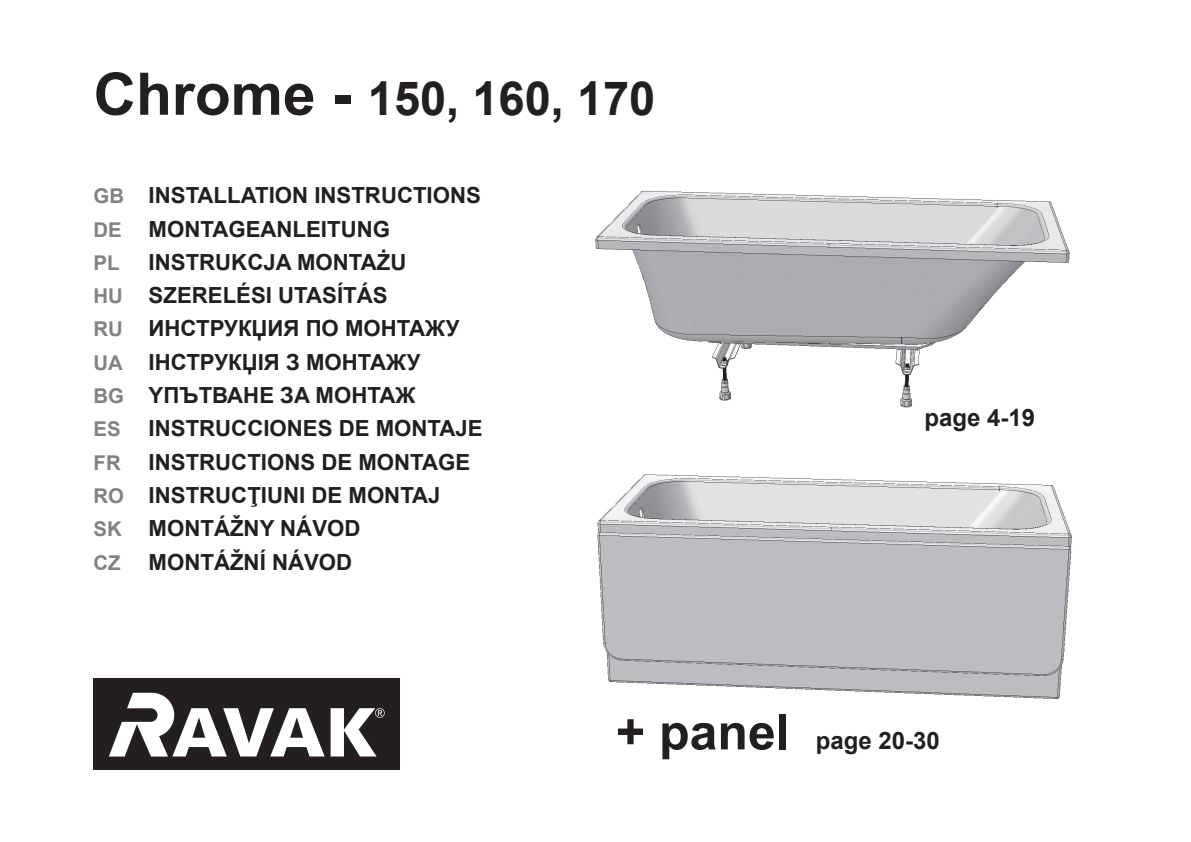
<style>
.page{position:relative;width:1191px;height:842px;background:#fff}
.page>*{position:absolute;margin:0;border:0;box-sizing:border-box;transform-origin:0 0}
.t1{font:700 47px "Arial";color:#231f20}
.t2{font:700 24px "Arial";color:#231f20}
.t3{font:700 22.2px/33.4px "Arial";color:#231f20}
.t4{font:700 20.4px/33.2px "Arial";color:#808285}
.s1{font-size:58.8px}
.s2{font-size:50px}
</style>
<div class="page">
<img style="left:597px;top:474px;width:475px;height:225px">
<img style="left:595px;top:190px;width:475px;height:218px">
<div style="left:94px;top:679px;width:306px;height:91px;background:#231f20"></div>
<svg style="left:109px;top:693px;width:276px;height:63px"></svg>
<h1 class="t1" style="left:94px;top:67px;width:563px"><span class="s1">Chrome -</span> 150, 160, 170</h1>
<p class="t4" style="left:94px;top:180px;width:32px">GB<br>DE<br>PL<br>HU<br>RU<br>UA<br>BG<br>ES<br>FR<br>RO<br>SK<br>CZ</p>
<p class="t3" style="left:149px;top:179px;width:334px">INSTALLATION INSTRUCTIONS<br>MONTAGEANLEITUNG<br>INSTRUKCJA MONTAŻU<br>Szerel</p>
<p class="t3" style="left:149px;top:279px;width:335px;text-indent:188px">ítás<br>ИНСТРУКЏИЯ ПО МОНТАЖУ<br>IНСТРУКЏIЯ З МОНТАЖУ<br>YПЪТВАНЕ ЗA МОНТАЖ<br>INSTRUCCIONES DE MONTAJE<br>INSTRUCTIONS DE MONTAGE<br>INSTRUCŢIUNI DE MONTAJ<br>MONTÁŽNY NÁVOD<br>MONTÁŽNÍ NÁVOD</p>
<p class="t3" style="left:236px;top:279px;width:57px">ési utas</p>
<p class="t2" style="left:924px;top:401px;width:112px">page 4-19</p>
<p class="t2" style="left:616px;top:725px;width:325px"><span class="s2">+ panel</span> page 20-30</p>
</div>
